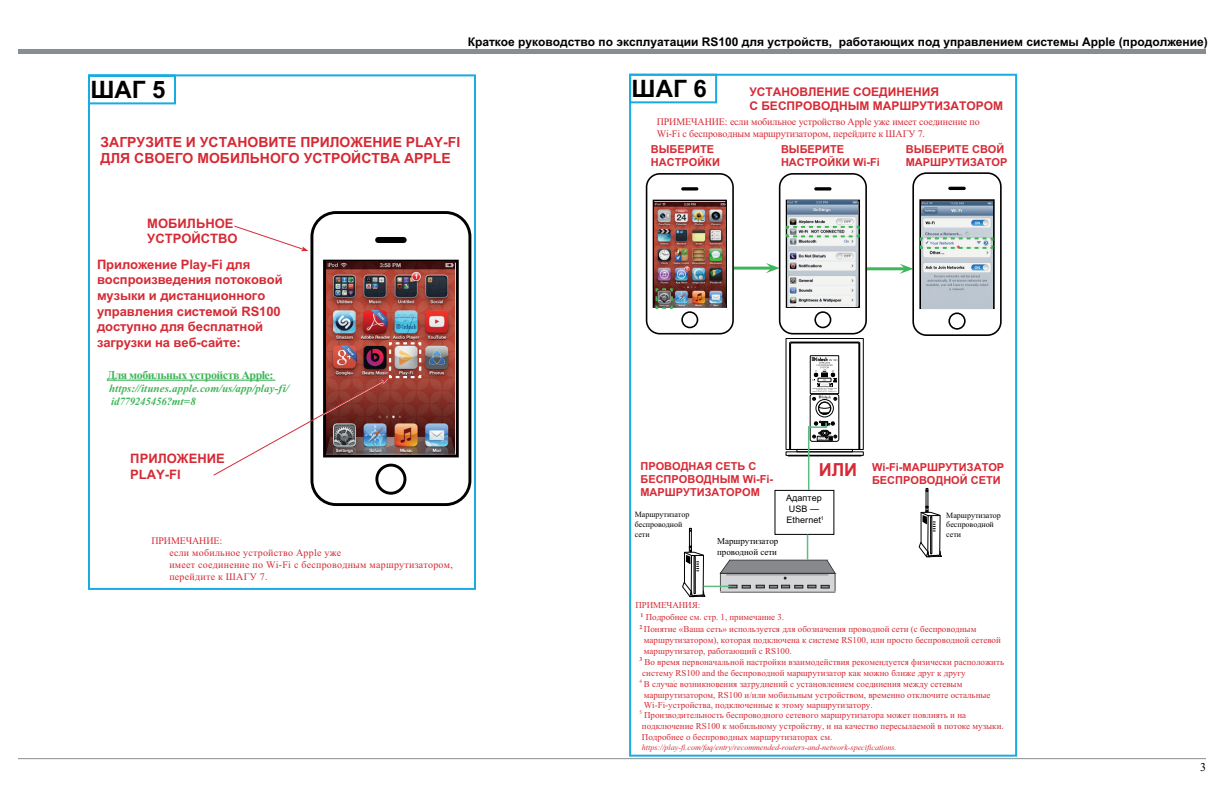
<style>
.page{position:relative;width:1224px;height:792px;background:#fff}
.page>*{position:absolute;margin:0;border:0;box-sizing:border-box;transform-origin:0 0}
.t1{font:700 24px "Arial";color:#000001}
.t2{font:700 18px "Arial";color:#d62a35}
.t3{font:700 14px/16.8px "Arial";color:#d62a35}
.t4{font:700 13px/15.6px "Arial";letter-spacing:-.005em;color:#d62a35}
.t5{font:700 12px "Arial";color:#000001}
.t6{font:700 12px/14.4px "Arial";color:#d62a35}
.t7{font:700 12px "Times New Roman";letter-spacing:-.045em;color:#3fb659}
.t8{font:12px "Times New Roman";color:#000001}
.t9{font:700 11px/13.2px "Arial";color:#d62a35}
.t10{font:italic 700 11px/13.2px "Times New Roman";letter-spacing:.005em;color:#3fb659}
.t11{font:10px/12px "Times New Roman";letter-spacing:.025em;color:#d62a35}
.t12{font:10px/12px "Times New Roman";letter-spacing:-.01em;color:#d62a35}
.t13{font:9px/12px "Times New Roman";color:#d62a35}
.t14{font:9px/10.8px "Times New Roman";letter-spacing:-.005em;color:#000001}
.t15{font:9px/10.8px "Arial";letter-spacing:.005em;color:#000001}
.t16{font:700 9px "Arial";color:#d62a35}
.t17{font:italic 8px "Times New Roman";color:#d62a35}
.t18{font:8px/9.6px "Times New Roman";letter-spacing:-.005em;color:#000001}
.t19{font:700 5.8px "Times New Roman";color:#d62a35}
</style>
<div class="page">
<div style="left:18px;top:49px;width:1188px;height:5px;background:#888d91"></div>
<hr style="left:18px;top:758px;width:1188px;height:1px;background:#888d91">
<div style="left:629px;top:74px;width:388px;height:683px;border:2px solid #18ace3"></div>
<svg style="left:88px;top:74px;width:388px;height:516px"></svg>
<hr style="left:107px;top:380px;width:168px;height:1px;background:#3fb659">
<svg style="left:310px;top:211px;width:161px;height:295px"></svg>
<svg style="left:233px;top:225px;width:75px;height:26px"></svg>
<img style="left:212px;top:260px;width:247px;height:235px">
<div style="left:629px;top:74px;width:88px;height:29px;border:2px solid #18ace3"></div>
<div style="left:788px;top:455px;width:73px;height:1px;background:#fff;border:1px solid #000001"></div>
<div style="left:797px;top:449px;width:55px;height:3px;border:1px solid #000001"></div>
<div style="left:774px;top:490px;width:60px;height:45px;border:1px solid #000001"></div>
<svg style="left:682px;top:528px;width:154px;height:70px"></svg>
<hr style="left:808px;top:426px;width:1px;height:64px;background:#5abe83">
<svg style="left:918px;top:488px;width:24px;height:70px"></svg>
<svg style="left:789px;top:342px;width:71px;height:108px"></svg>
<hr style="left:734px;top:267px;width:37px;height:3px;background:#3fb659">
<hr style="left:867px;top:267px;width:38px;height:3px;background:#3fb659">
<img style="left:646px;top:173px;width:88px;height:162px">
<svg style="left:766px;top:173px;width:101px;height:162px"></svg>
<svg style="left:900px;top:172px;width:102px;height:164px"></svg>
<h3 class="t5" style="left:468px;top:34px;width:742px">Краткое руководство по эксплуатации RS100 для устройств, работающих под управлением системы Apple (продолжение)</h3>
<h1 class="t1" style="left:90px;top:74px;width:77px">ШАГ 5</h1>
<h3 class="t3" style="left:100px;top:134px;width:361px">ЗАГРУЗИТЕ И УСТАНОВИТЕ ПРИЛОЖЕНИЕ PLAY-FI<br>ДЛЯ СВОЕГО МОБИЛЬНОГО УСТРОЙСТВА APPLE</h3>
<h1 class="t1" style="left:632px;top:73px;width:77px">ШАГ 6</h1>
<h3 class="t6" style="left:749px;top:85px;width:255px">УСТАНОВЛЕНИЕ СОЕДИНЕНИЯ<br>С БЕСПРОВОДНЫМ МАРШРУТИЗАТОРОМ</h3>
<p class="t9" style="left:651px;top:143px;width:70px">ВЫБЕРИТЕ<br>НАСТРОЙКИ</p>
<p class="t9" style="left:781px;top:142px;width:100px">ВЫБЕРИТЕ<br>НАСТРОЙКИ Wi-Fi</p>
<p class="t9" style="left:906px;top:143px;width:103px">ВЫБЕРИТЕ СВОЙ<br>МАРШРУТИЗАТОР</p>
<p class="t12" style="left:657px;top:116px;width:325px">ПРИМЕЧАНИЕ: если мобильное устройство Apple уже имеет соединение по<br>Wi-Fi с беспроводным маршрутизатором, перейдите к ШАГУ 7.</p>
<h3 class="t4" style="left:147px;top:216px;width:92px">МОБИЛЬНОЕ<br>УСТРОЙСТВО</h3>
<h3 class="t4" style="left:97px;top:257px;width:187px">Приложение Play-Fi для воспроизведения потоковой музыки и дистанционного управления системой RS100 доступно для бесплатной загрузки на веб-сайте:</h3>
<h3 class="t7" style="left:107px;top:367px;width:168px">Для мобильных устройств Apple:</h3>
<p class="t10" style="left:109px;top:381px;width:182px">https://itunes.apple.com/us/app/play-fi/ id779245456?mt=8</p>
<h3 class="t4" style="left:130px;top:451px;width:96px">ПРИЛОЖЕНИЕ<br>PLAY-FI</h3>
<p class="t11" style="left:169px;top:534px;width:285px;text-indent:-18px">ПРИМЕЧАНИЕ:<br>если мобильное устройство Apple уже<br>имеет соединение по Wi-Fi с беспроводным маршрутизатором, перейдите к ШАГУ 7.</p>
<p class="t16" style="left:957px;top:242px;width:5px">*</p>
<p class="t9" style="left:640px;top:460px;width:117px">ПРОВОДНАЯ СЕТЬ С</p>
<h2 class="t2" style="left:819px;top:457px;width:40px">ИЛИ</h2>
<p class="t9" style="left:640px;top:473px;width:134px">БЕСПРОВОДНЫМ Wi-Fi-<br>МАРШРУТИЗАТОРОМ</p>
<p class="t15" style="left:786px;top:493px;width:39px">Адаптер<br>USB —<br>Ethernet<sup>1</sup></p>
<p class="t18" style="left:635px;top:510px;width:56px">Маршрутизатор беспроводной сети</p>
<p class="t14" style="left:717px;top:535px;width:63px">Маршрутизатор проводной сети</p>
<p class="t9" style="left:872px;top:461px;width:134px">Wi-Fi-МАРШРУТИЗАТОР<br>БЕСПРОВОДНОЙ СЕТИ</p>
<p class="t18" style="left:946px;top:510px;width:56px">Маршрутизатор беспроводной сети</p>
<p class="t13" style="left:639px;top:599px;width:339px;text-indent:-4px">ПРИМЕЧАНИЯ:<br><sup>1</sup> Подробнее см. стр. 1, примечание 3.<br><sup>2</sup> Понятие «Ваша сеть» используется для обозначения проводной сети (с беспроводным</p>
<p class="t13" style="left:644px;top:635px;width:359px;line-height:10.8px">маршрутизатором), которая подключена к системе RS100, или просто беспроводной сетевой маршрутизатор, работающий с RS100.</p>
<p class="t19" style="left:639px;top:655px;width:4px">3</p>
<p class="t13" style="left:645px;top:656px;width:361px">Во время первоначальной настройки взаимодействия рекомендуется физически расположить</p>
<p class="t13" style="left:642px;top:667px;width:325px">систему RS100 and the беспроводной маршрутизатор как можно ближе друг к другу</p>
<p class="t13" style="left:639px;top:678px;width:325px"><sup>4</sup> В случае возникновения затруднений с установлением соединения между сетевым</p>
<p class="t13" style="left:644px;top:688px;width:348px">маршрутизатором, RS100 и/или мобильным устройством, временно отключите остальные</p>
<p class="t13" style="left:644px;top:699px;width:230px">Wi-Fi-устройства, подключенные к этому маршрутизатору.</p>
<p class="t13" style="left:639px;top:709px;width:328px"><sup>5</sup> Производительность беспроводного сетевого маршрутизатора может повлиять и на</p>
<p class="t13" style="left:642px;top:720px;width:363px">подключение RS100 к мобильному устройству, и на качество пересылаемой в потоке музыки.</p>
<p class="t13" style="left:642px;top:731px;width:192px">Подробнее о беспроводных маршрутизаторах см.</p>
<p class="t17" style="left:642px;top:741px;width:256px">https://play-fi.com/faq/entry/recommended-routers-and-network-specifications.</p>
<h3 class="t8" style="left:1200px;top:759px;width:7px">3</h3>
</div>
